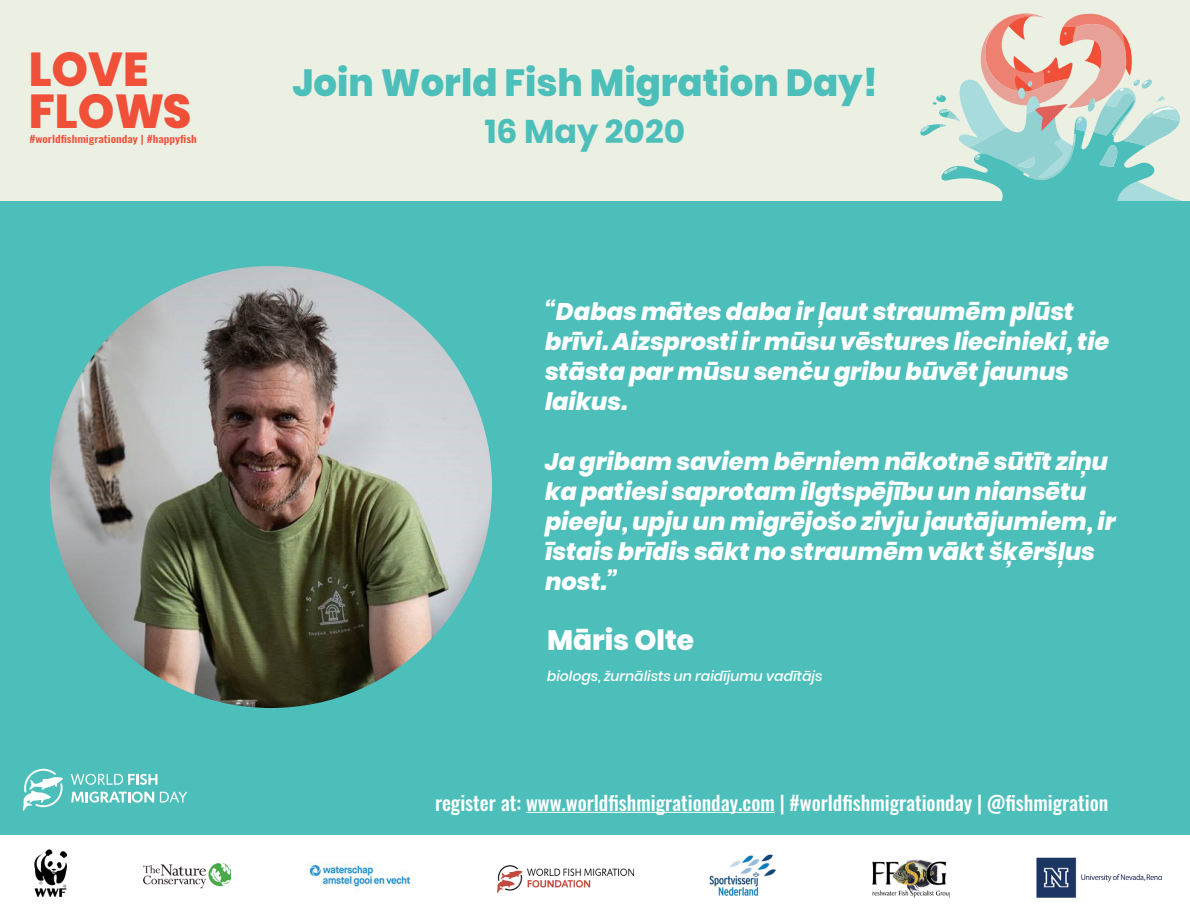
<style>
.page{position:relative;width:1190px;height:918px;background:#fff}
.page>*{position:absolute;margin:0;border:0;box-sizing:border-box;transform-origin:0 0}
.t1{font:800 47.4px/41.2px "Poppins";color:#f04f38}
.t2{font:800 37.8px "Poppins";color:#4dbfba}
.t3{font:700 33px "Poppins";color:#4dbfba}
.t4{font:800 28px "Poppins";color:#fff}
.t5{font:italic 800 24px/30px "Poppins";color:#fff}
.t6{font:500 20px "Oswald";color:#fff}
.t7{font:italic 500 14px "Poppins";color:#fff}
.t8{font:500 10px "Oswald";color:#f04f38;scale:1.19 1}
</style>
<div class="page">
<div style="left:0;top:2px;width:1190px;height:200px;background:#ebf0e3"></div>
<div style="left:0;top:201px;width:1190px;height:634px;background:#4dbfba"></div>
<svg style="left:920px;top:11px;width:262px;height:190px"></svg>
<svg style="left:22px;top:769px;width:41px;height:42px"></svg>
<svg style="left:71px;top:774px;width:86px;height:11px"></svg>
<svg style="left:71px;top:792px;width:83px;height:11px"></svg>
<svg style="left:160px;top:792px;width:27px;height:11px"></svg>
<img style="left:498px;top:866px;width:136px;height:26px">
<img style="left:872px;top:859px;width:77px;height:39px">
<img style="left:143px;top:863px;width:88px;height:26px">
<img style="left:35px;top:850px;width:31px;height:47px">
<img style="left:1037px;top:857px;width:125px;height:40px">
<img style="left:306px;top:862px;width:106px;height:26px">
<img style="left:710px;top:854px;width:65px;height:41px">
<hr style="left:526px;top:812px;width:249px;height:1px;background:#fff">
<hr style="left:0;top:0;width:1190px;height:2px;background:#ebf0e3">
<img style="left:50px;top:266px;width:442px;height:442px;border-radius:221px">
<h1 class="t1" style="left:29px;top:49px;width:164px">LOVE<br>FLOWS</h1>
<p class="t8" style="left:29px;top:134px;width:142px">#worldfishmigrationday | #happyfish</p>
<h2 class="t2" style="left:292px;top:61px;width:587px">Join World Fish Migration Day!</h2>
<h3 class="t3" style="left:485px;top:112px;width:202px">16 May 2020</h3>
<p class="t5" style="left:545px;top:297px;width:566px">“Dabas mātes daba ir ļaut straumēm plūst brīvi. Aizsprosti ir mūsu vēstures liecinieki, tie stāsta par mūsu senču gribu būvēt jaunus</p>
<p class="t5" style="left:545px;top:387px;width:84px">laikus.</p>
<p class="t5" style="left:545px;top:447px;width:572px">Ja gribam saviem bērniem nākotnē sūtīt ziņu ka patiesi saprotam ilgtspējību un niansētu pieeju, upju un migrējošo zivju jautājumiem, ir īstais brīdis sākt no straumēm vākt šķēršļus nost.”</p>
<p class="t4" style="left:547px;top:624px;width:149px">Māris Olte</p>
<p class="t7" style="left:547px;top:668px;width:277px">biologs, žurnālists un raidījumu vadītājs</p>
<p class="t6" style="left:435px;top:792px;width:675px">register at: www.worldfishmigrationday.com | #worldfishmigrationday | @fishmigration</p>
</div>
